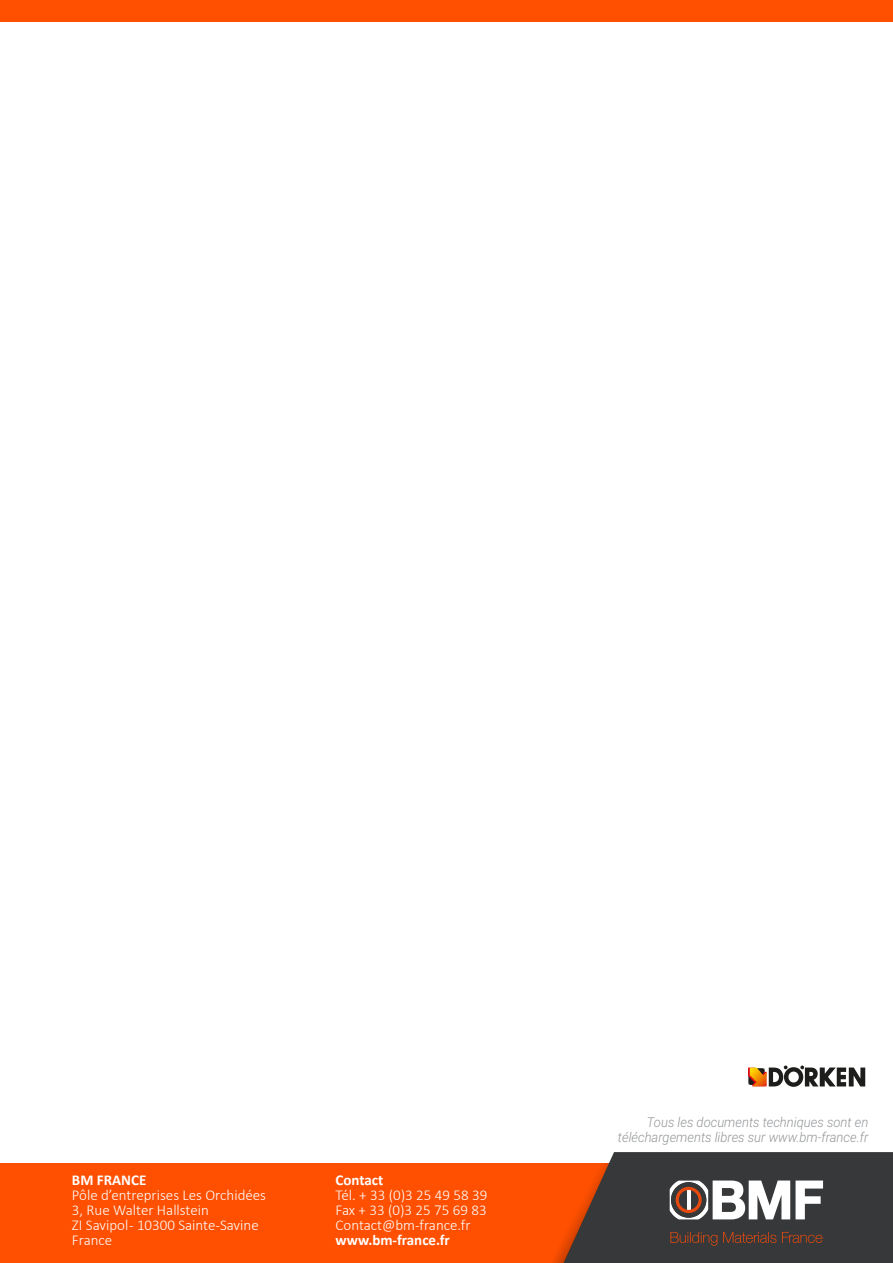
<style>
.page{position:relative;width:893px;height:1263px;background:#fff}
.page>*{position:absolute;margin:0;border:0;box-sizing:border-box;transform-origin:0 0}
.t1{font:300 15.15px/15.1px "Calibri";color:#fff}
.t2{font:700 15.15px "Calibri";color:#fff}
.t3{font:italic 300 13.5px/15px "Roboto";color:#939598;text-align:right;scale:.96 1}
</style>
<div class="page">
<svg style="left:748px;top:1065px;width:117px;height:22px"></svg>
<div style="left:0;top:0;width:893px;height:21px;background:#fe5000"></div>
<div style="left:0;top:1163px;width:893px;height:100px;background:#fe5000"></div>
<svg style="left:553px;top:1152px;width:340px;height:111px;background:#5e4e47"></svg>
<p class="t2" style="left:72px;top:1171px;width:76px">BM FRANCE</p>
<p class="t1" style="left:72px;top:1188px;width:196px">Pôle d’entreprises Les Orchidées<br>3, Rue Walter Hallstein<br>ZI Savipol - 10300 Sainte-Savine<br>France</p>
<p class="t2" style="left:336px;top:1171px;width:49px">Contact</p>
<p class="t1" style="left:336px;top:1188px;width:153px;text-align:justify">Tél. + 33 (0)3 25 49 58 39<br>Fax + 33 (0)3 25 75 69 83<br>Contact@bm-france.fr</p>
<p class="t2" style="left:336px;top:1231px;width:116px">www.bm-france.fr</p>
<p class="t3" style="left:618px;top:1115px;width:262px">Tous les documents techniques sont en téléchargements libres sur www.bm-france.fr</p>
</div>
